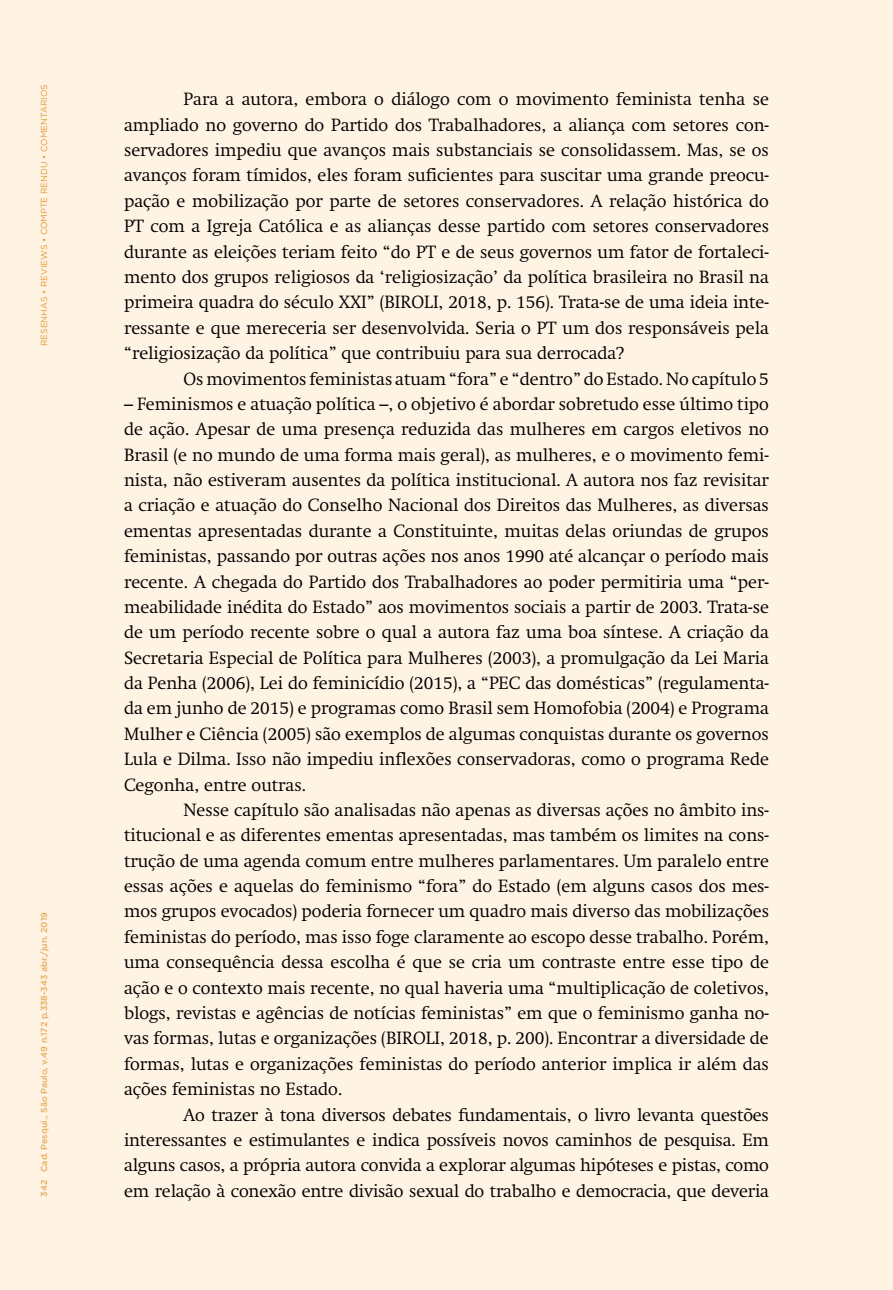
<style>
.page{position:relative;width:893px;height:1290px;background:#fff3e3}
.page>*{position:absolute;margin:0;border:0;box-sizing:border-box;transform-origin:0 0}
.t1{font:300 17.5px/25.4px "Swift";color:#000;text-align:justify}
.t2{font:500 8.75px "Gotham HTF";color:#e7b465}
.t3{font:8.75px "Gotham HTF";color:#e1a13e}
</style>
<div class="page">
<p class="t3" style="left:39px;top:346px;width:263px;rotate:-90deg">RESENHAS • REVIEWS • COMPTE RENDU • COMENTARIOS</p>
<p class="t2" style="left:39px;top:1196px;width:286px;rotate:-90deg">342 Cad. Pesqui., São Paulo, v.49 n.172 p.338-343 abr./jun. 2019</p>
<p class="t1" style="left:124px;top:87px;width:646px;text-indent:60px">Para a autora, embora o diálogo com o movimento feminista tenha se ampliado no governo do Partido dos Trabalhadores, a aliança com setores con&shy;servadores impediu que avanços mais substanciais se consolidassem. Mas, se os avanços foram tímidos, eles foram suficientes para suscitar uma grande preocu&shy;pação e mobilização por parte de setores conservadores. A relação histórica do PT com a Igreja Católica e as alianças desse partido com setores conservadores durante as eleições teriam feito “do PT e de seus governos um fator de fortaleci&shy;mento dos grupos religiosos da ‘religiosização’ da política brasileira no Brasil na primeira quadra do século XXI” (BIROLI, 2018, p. 156). Trata-se de uma ideia inte&shy;ressante e que mereceria ser desenvolvida. Seria o PT um dos responsáveis pela “religiosização da política” que contribuiu para sua derrocada?</p>
<p class="t1" style="left:184px;top:366px;width:587px">Os movimentos feministas atuam “fora” e “dentro” do Estado. No capítulo 5</p>
<p class="t1" style="left:124px;top:391px;width:646px">– Feminismos e atuação política –, o objetivo é abordar sobretudo esse último tipo de ação. Apesar de uma presença reduzida das mulheres em cargos eletivos no Brasil (e no mundo de uma forma mais geral), as mulheres, e o movimento femi&shy;nista, não estiveram ausentes da política institucional. A autora nos faz revisitar a criação e atuação do Conselho Nacional dos Direitos das Mulheres, as diversas ementas apresentadas durante a Constituinte, muitas delas oriundas de grupos feministas, passando por outras ações nos anos 1990 até alcançar o período mais recente. A chegada do Partido dos Trabalhadores ao poder permitiria uma “per&shy;meabilidade inédita do Estado” aos movimentos sociais a partir de 2003. Trata-se de um período recente sobre o qual a autora faz uma boa síntese. A criação da Secretaria Especial de Política para Mulheres (2003), a promulgação da Lei Maria da Penha (2006), Lei do feminicídio (2015), a “PEC das domésticas” (regulamenta&shy;da em junho de 2015) e programas como Brasil sem Homofobia (2004) e Programa Mulher e Ciência (2005) são exemplos de algumas conquistas durante os governos Lula e Dilma. Isso não impediu inflexões conservadoras, como o programa Rede Cegonha, entre outras.</p>
<p class="t1" style="left:124px;top:797px;width:646px;text-indent:60px">Nesse capítulo são analisadas não apenas as diversas ações no âmbito ins&shy;titucional e as diferentes ementas apresentadas, mas também os limites na cons&shy;trução de uma agenda comum entre mulheres parlamentares. Um paralelo entre essas ações e aquelas do feminismo “fora” do Estado (em alguns casos dos mes&shy;mos grupos evocados) poderia fornecer um quadro mais diverso das mobilizações feministas do período, mas isso foge claramente ao escopo desse trabalho. Porém, uma consequência dessa escolha é que se cria um contraste entre esse tipo de ação e o contexto mais recente, no qual haveria uma “multiplicação de coletivos, blogs, revistas e agências de notícias feministas” em que o feminismo ganha no&shy;vas formas, lutas e organizações (BIROLI, 2018, p. 200). Encontrar a diversidade de formas, lutas e organizações feministas do período anterior implica ir além das ações feministas no Estado.</p>
<p class="t1" style="left:124px;top:1102px;width:646px;text-indent:60px">Ao trazer à tona diversos debates fundamentais, o livro levanta questões interessantes e estimulantes e indica possíveis novos caminhos de pesquisa. Em alguns casos, a própria autora convida a explorar algumas hipóteses e pistas, como em relação à conexão entre divisão sexual do trabalho e democracia, que deveria</p>
</div>
